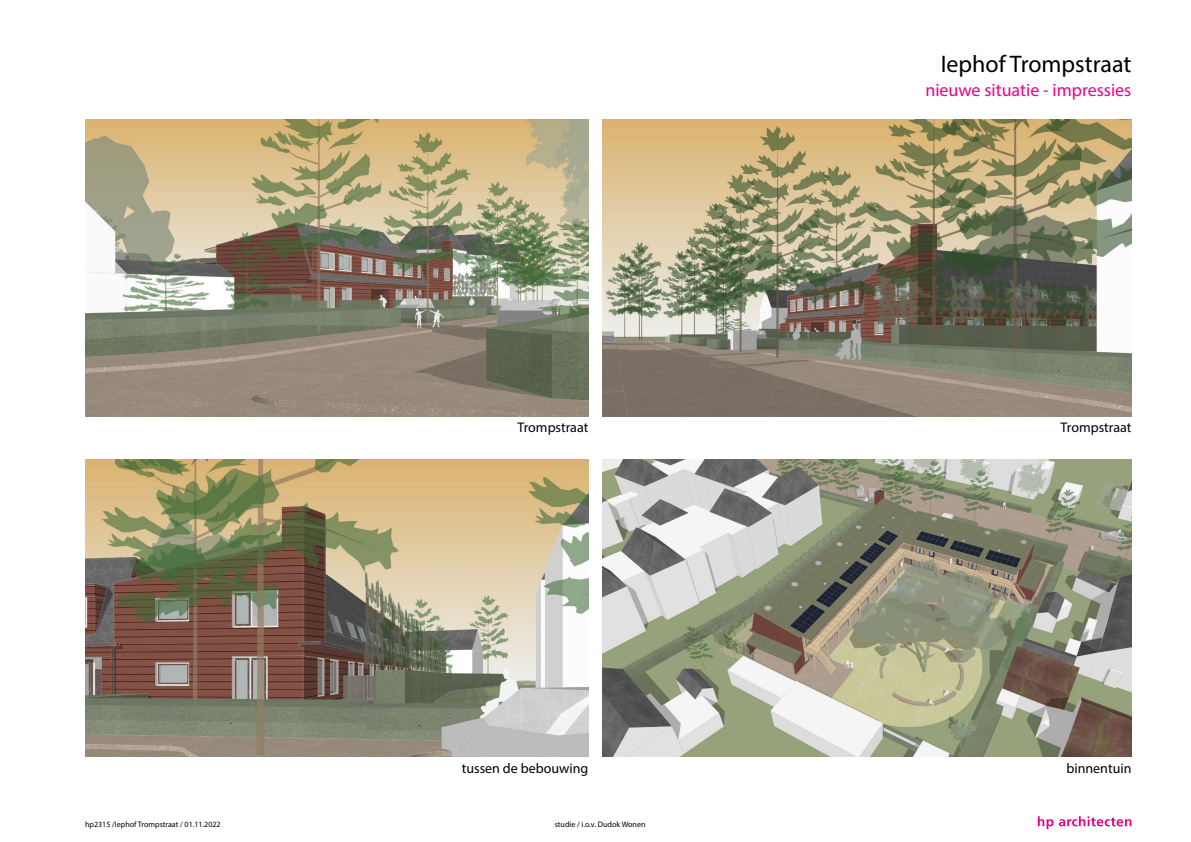
<style>
.page{position:relative;width:1191px;height:842px;background:#fff}
.page>*{position:absolute;margin:0;border:0;box-sizing:border-box;transform-origin:0 0}
.t1{font:24px "Myriad Pro";color:#000}
.t2{font:18px "Myriad Pro";color:#ec008c}
.t3{font:14px "Myriad Pro";color:#000}
.t4{font:8px "Myriad Pro";color:#000}
</style>
<div class="page">
<svg style="left:1037px;top:816px;width:94px;height:13px"></svg>
<img style="left:85px;top:119px;width:503px;height:298px">
<img style="left:85px;top:459px;width:503px;height:298px">
<img style="left:602px;top:119px;width:529px;height:298px">
<img style="left:602px;top:459px;width:529px;height:298px">
<h1 class="t1" style="left:941px;top:49px;width:192px">Iephof Trompstraat</h1>
<h2 class="t2" style="left:925px;top:79px;width:208px">nieuwe situatie - impressies</h2>
<h3 class="t3" style="left:517px;top:418px;width:72px">Trompstraat</h3>
<h3 class="t3" style="left:1060px;top:418px;width:72px">Trompstraat</h3>
<h3 class="t3" style="left:462px;top:760px;width:128px">tussen de bebouwing</h3>
<h3 class="t3" style="left:1066px;top:760px;width:66px">binnentuin</h3>
<p class="t4" style="left:85px;top:819px;width:137px">hp2315 /Iephof Trompstraat / 01.11.2022</p>
<p class="t4" style="left:555px;top:819px;width:92px">studie / i.o.v. Dudok Wonen</p>
</div>
